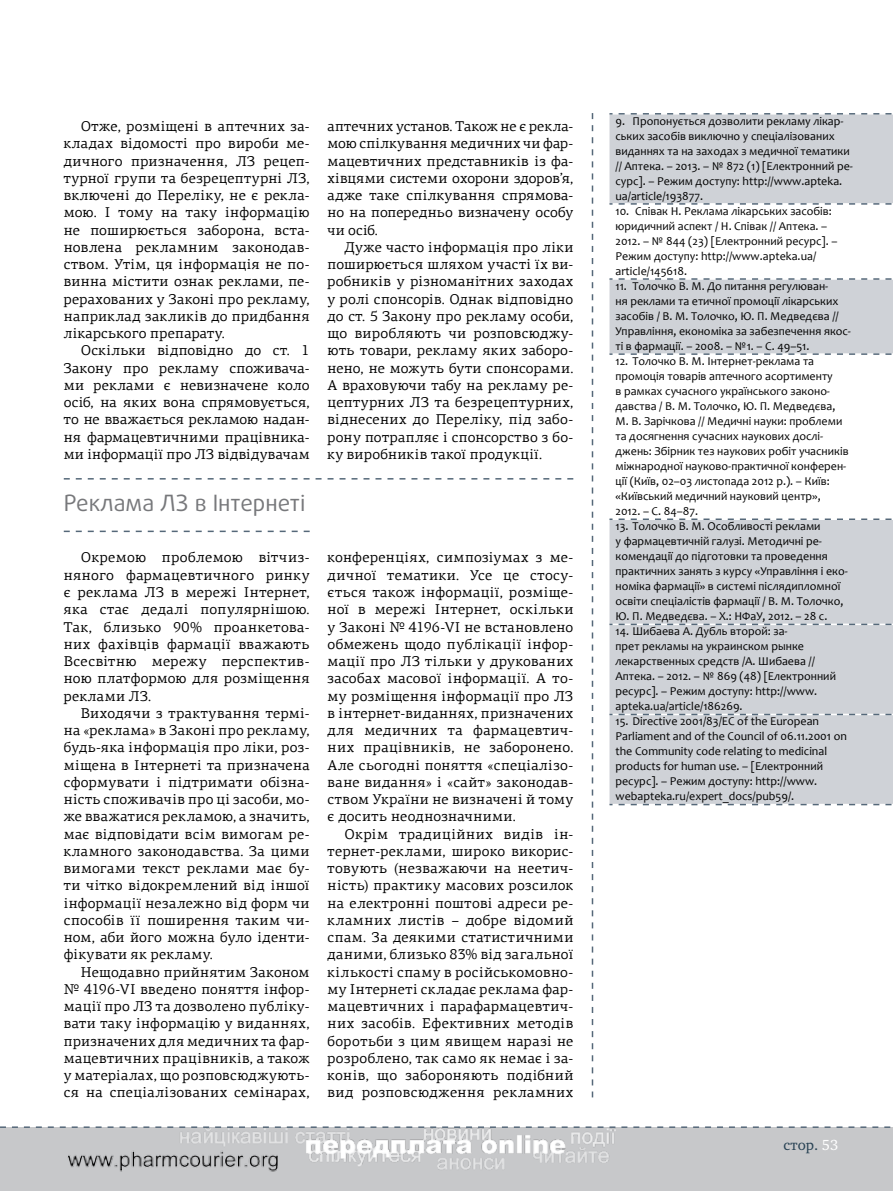
<style>
.page{position:relative;width:893px;height:1191px;background:#fff}
.page>*{position:absolute;margin:0;border:0;box-sizing:border-box;transform-origin:0 0}
.t1{font:22.5px "Daxline Pro";color:#77787b}
.t2{font:15px "Charter ITC";color:#284254}
.t3{font:14.25px/17.2px "PF Agora Serif Pro";letter-spacing:.025em;color:#000;text-align:justify}
.t4{font:12px/15px "Candara";color:#000}
.s1{color:#fff}
</style>
<div class="page">
<div style="left:0;top:1127px;width:893px;height:64px;background:#c7c8ca"></div>
<svg style="left:0;top:1126px;width:891px;height:2px"></svg>
<img style="left:43px;top:1126px;width:680px;height:46px">
<svg style="left:64px;top:478px;width:509px;height:1px"></svg>
<svg style="left:64px;top:530px;width:246px;height:2px"></svg>
<div style="left:609px;top:115px;width:284px;height:689px;background:#cfd2d7"></div>
<svg style="left:609px;top:205px;width:284px;height:313px"></svg>
<hr style="left:609px;top:203px;width:284px;height:2px;background:#fff">
<hr style="left:609px;top:278px;width:284px;height:2px;background:#fff">
<hr style="left:609px;top:353px;width:284px;height:2px;background:#fff">
<hr style="left:609px;top:518px;width:284px;height:2px;background:#fff">
<hr style="left:609px;top:623px;width:284px;height:2px;background:#fff">
<hr style="left:609px;top:713px;width:284px;height:2px;background:#fff">
<svg style="left:619px;top:113px;width:274px;height:2px"></svg>
<svg style="left:619px;top:203px;width:273px;height:2px"></svg>
<svg style="left:619px;top:278px;width:274px;height:2px"></svg>
<svg style="left:619px;top:353px;width:274px;height:2px"></svg>
<svg style="left:619px;top:518px;width:273px;height:2px"></svg>
<svg style="left:619px;top:623px;width:274px;height:2px"></svg>
<svg style="left:619px;top:713px;width:274px;height:2px"></svg>
<svg style="left:619px;top:804px;width:273px;height:1px"></svg>
<svg style="left:592px;top:113px;width:1px;height:984px"></svg>
<p class="t3" style="left:64px;top:118px;width:247px;text-indent:17px">Отже, розміщені в аптечних за&shy;кладах відомості про вироби ме&shy;дичного призначення, ЛЗ рецеп&shy;турної групи та безрецептурні ЛЗ, включені до Переліку, не є рекла&shy;мою. І тому на таку інформацію не поширюється заборона, вста&shy;новлена рекламним законодав&shy;ством. Утім, ця інформація не по&shy;винна містити ознак реклами, пе&shy;рерахованих у Законі про рекламу, наприклад закликів до придбання лікарського препарату.</p>
<p class="t3" style="left:64px;top:342px;width:247px;text-indent:17px">Оскільки відповідно до ст. 1<br>Закону про рекламу споживача&shy;ми реклами є невизначене коло осіб, на яких вона спрямовується, то не вважається рекламою надан&shy;ня фармацевтичними працівника&shy;ми інформації про ЛЗ відвідувачам</p>
<h1 class="t1" style="left:64px;top:488px;width:243px">Реклама ЛЗ в Інтернеті</h1>
<p class="t3" style="left:64px;top:549px;width:247px;text-indent:17px">Окремою проблемою вітчиз&shy;няного фармацевтичного ринку є реклама ЛЗ в мережі Інтернет, яка стає дедалі популярнішою.<br>Так, близько 90% проанкетова&shy;них фахівців фармації вважають Всесвітню мережу перспектив&shy;ною платформою для розміщення реклами ЛЗ.</p>
<p class="t3" style="left:64px;top:704px;width:247px;text-indent:17px">Виходячи з трактування термі&shy;на «реклама» в Законі про рекламу, будь‑яка інформація про ліки, роз&shy;міщена в Інтернеті та призначена сформувати і підтримати обізна&shy;ність споживачів про ці засоби, мо&shy;же вважатися рекламою, а значить, має відповідати всім вимогам ре&shy;кламного законодавства. За цими вимогами текст реклами має бу&shy;ти чітко відокремлений від іншої інформації незалежно від форм чи способів її поширення таким чи&shy;ном, аби його можна було іденти&shy;фікувати як рекламу.</p>
<p class="t3" style="left:64px;top:963px;width:247px;text-indent:17px">Нещодавно прийнятим Законом № 4196‑VI введено поняття інфор&shy;мації про ЛЗ та дозволено публіку&shy;вати таку інформацію у виданнях, призначених для медичних та фар&shy;мацевтичних працівників, а також у матеріалах, що розповсюджують&shy;ся на спеціалізованих семінарах,</p>
<p class="t3" style="left:328px;top:118px;width:247px">аптечних установ. Також не є рекла&shy;мою спілкування медичних чи фар&shy;мацевтичних представників із фа&shy;хівцями системи охорони здоров’я, адже таке спілкування спрямова&shy;но на попередньо визначену особу чи осіб.</p>
<p class="t3" style="left:328px;top:238px;width:247px;text-indent:17px">Дуже часто інформація про ліки поширюється шляхом участі їх ви&shy;робників у різноманітних заходах у ролі спонсорів. Однак відповідно до ст. 5 Закону про рекламу особи, що виробляють чи розповсюджу&shy;ють товари, рекламу яких заборо&shy;нено, не можуть бути спонсорами.<br>А враховуючи табу на рекламу ре&shy;цептурних ЛЗ та безрецептурних, віднесених до Переліку, під забо&shy;рону потрапляє і спонсорство з бо&shy;ку виробників такої продукції.</p>
<p class="t3" style="left:328px;top:549px;width:247px">конференціях, симпозіумах з ме&shy;дичної тематики. Усе це стосу&shy;ється також інформації, розміще&shy;ної в мережі Інтернет, оскільки у Законі № 4196‑VI не встановлено обмежень щодо публікації інфор&shy;мації про ЛЗ тільки у друкованих засобах масової інформації. А то&shy;му розміщення інформації про ЛЗ в інтернет‑виданнях, призначених для медичних та фармацевтич&shy;них працівників, не заборонено.<br>Але сьогодні поняття «спеціалізо&shy;ване видання» і «сайт» законодав&shy;ством України не визначені й тому є досить неоднозначними.</p>
<p class="t3" style="left:328px;top:825px;width:247px;text-indent:17px">Окрім традиційних видів ін&shy;тернет‑реклами, широко викорис&shy;товують (незважаючи на неетич&shy;ність) практику масових розсилок на електронні поштові адреси ре&shy;кламних листів – добре відомий спам. За деякими статистичними даними, близько 83% від загальної кількості спаму в російськомовно&shy;му Інтернеті складає реклама фар&shy;мацевтичних і парафармацевтич&shy;них засобів. Ефективних методів боротьби з цим явищем наразі не розроблено, так само як немає і за&shy;конів, що забороняють подібний вид розповсюдження рекламних</p>
<p class="t4" style="left:615px;top:113px;width:239px">9. Пропонується дозволити рекламу лікар‑ ських засобів виключно у спеціалізованих виданнях та на заходах з медичної тематики // Аптека. – 2013. – № 872 (1) [Електронний ре‑ сурс]. – Режим доступу: http://www.apteka. ua/article/193877.</p>
<p class="t4" style="left:615px;top:203px;width:223px">10. Співак Н. Реклама лікарських засобів: юридичний аспект / Н. Співак // Аптека. – 2012. – № 844 (23) [Електронний ресурс]. – Режим доступу: http://www.apteka.ua/ article/145618.</p>
<p class="t4" style="left:615px;top:278px;width:237px">11. Толочко В. М. До питання регулюван‑<br>ня реклами та етичної промоції лікарських засобів / В. М. Толочко, Ю. П. Медведєва // Управління, економіка за забезпечення якос‑ ті в фармації. – 2008. – №1. – С. 49–51.</p>
<p class="t4" style="left:615px;top:353px;width:235px">12. Толочко В. М. Інтернет‑реклама та промоція товарів аптечного асортименту<br>в рамках сучасного українського законо‑ давства / В. М. Толочко, Ю. П. Медведєва, М. В. Зарічкова // Медичні науки: проблеми та досягнення сучасних наукових дослі‑ джень: Збірник тез наукових робіт учасників міжнародної науково‑практичної конферен‑ ції (Київ, 02–03 листопада 2012 р.). – Київ: «Київський медичний науковий центр»,<br>2012. – С. 84–87.</p>
<p class="t4" style="left:615px;top:518px;width:234px">13. Толочко В. М. Особливості реклами<br>у фармацевтичній галузі. Методичні ре‑ комендації до підготовки та проведення практичних занять з курсу «Управління і еко‑ номіка фармації» в системі післядипломної освіти спеціалістів фармації / В. М. Толочко, Ю. П. Медведєва. – Х.: НФаУ, 2012. – 28 с.</p>
<p class="t4" style="left:615px;top:623px;width:222px">14. Шибаева А. Дубль второй: за‑<br>прет рекламы на украинском рынке лекарственных средств /А. Шибаева // Аптека. – 2012. – № 869 (48) [Електронний ресурс]. – Режим доступу: http://www. apteka.ua/article/186269.</p>
<p class="t4" style="left:615px;top:714px;width:233px">15. Directive 2001/83/EC of the European Parliament and of the Council of 06.11.2001 on the Community code relating to medicinal products for human use. – [Електронний ресурс]. – Режим доступу: http://www. webapteka.ru/expert_docs/pub59/.</p>
<p class="t2" style="left:784px;top:1135px;width:56px">стор. <span class="s1">53</span></p>
</div>
